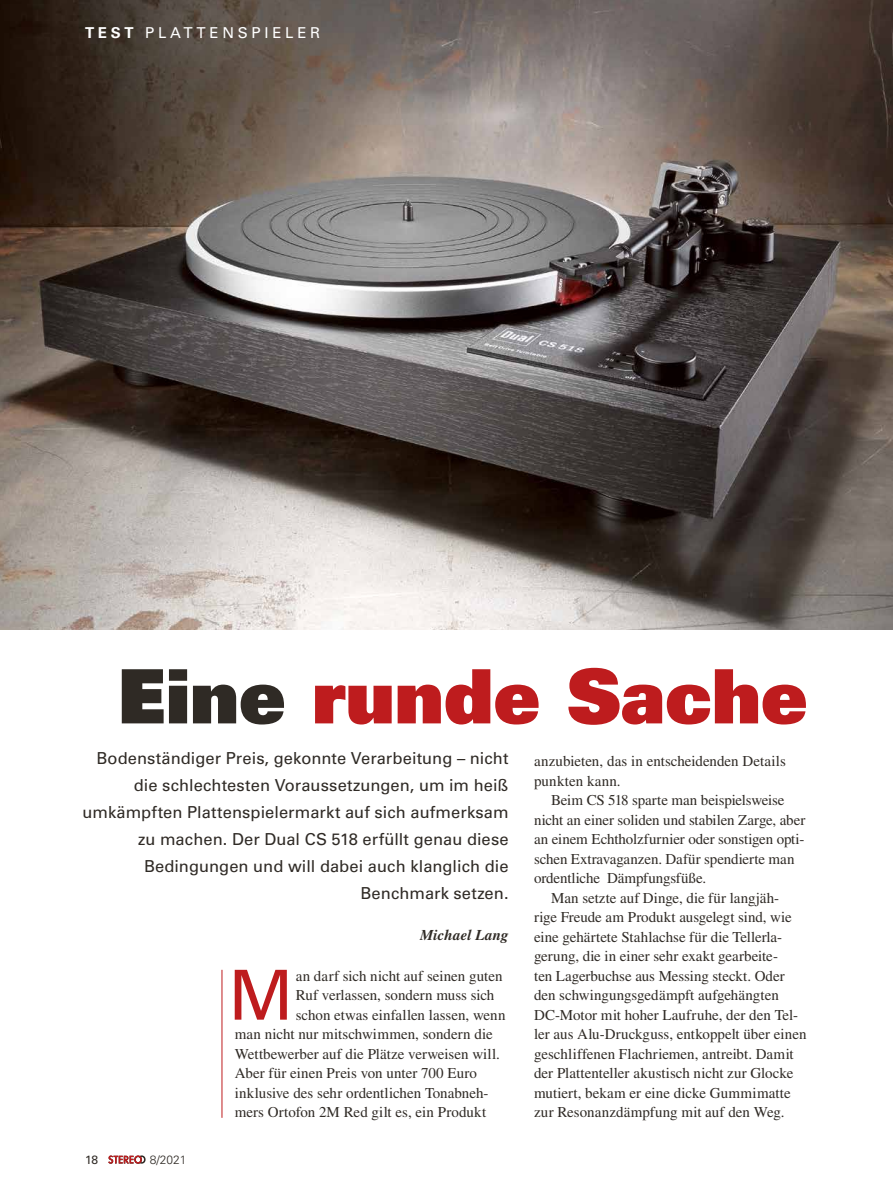
<style>
.page{position:relative;width:893px;height:1191px;background:#fff}
.page>*{position:absolute;margin:0;border:0;box-sizing:border-box;transform-origin:0 0}
.t1{font:75px "Univers LT Std X Black";color:#be1c1e}
.t2{font:69px "Univers LT Std";color:#be1c1e}
.t3{font:16.5px/27px "Univers LT Std";letter-spacing:.005em;color:#2f2a25;text-align:right}
.t4{font:15px/19.5px "Times LT Std";color:#2f2a25}
.t5{font:15px "Univers LT Std";letter-spacing:.25em;color:#fff}
.t6{font:italic 700 15px "Times LT Std";letter-spacing:.01em;color:#2f2a25}
.t7{font:300 12px "Univers LT Std";color:#2f2a25}
.t8{font:12px "Univers LT Std";color:#2f2a25}
.s1{font-weight:700}
.s2{color:#2f2a25}
</style>
<div class="page">
<img style="left:0;top:0;width:893px;height:629px">
<svg style="left:108px;top:1155px;width:38px;height:8px"></svg>
<hr style="left:222px;top:969px;width:1px;height:148px;background:#be1c1e">
<p class="t5" style="left:85px;top:24px;width:237px"><span class="s1">TEST</span> PLATTENSPIELER</p>
<h1 class="t1" style="left:118px;top:652px;width:691px"><span class="s2">Eine</span> runde Sache</h1>
<p class="t3" style="left:83px;top:746px;width:427px">Bodenständiger Preis, gekonnte Verarbeitung – nicht die schlechtesten Voraussetzungen, um im heiß umkämpften Plattenspielermarkt auf sich aufmerksam zu machen. Der Dual CS 518 erfüllt genau diese Bedingungen und will dabei auch klanglich die Benchmark setzen.</p>
<p class="t6" style="left:420px;top:929px;width:90px">Michael Lang</p>
<p class="t8" style="left:85px;top:1155px;width:15px">18</p>
<p class="t7" style="left:150px;top:1155px;width:38px">8/2021</p>
<h2 class="t2" style="left:228px;top:968px;width:67px">M</h2>
<p class="t4" style="left:296px;top:967px;width:208px">an darf sich nicht auf seinen guten</p>
<p class="t4" style="left:296px;top:986px;width:200px">Ruf verlassen, sondern muss sich</p>
<p class="t4" style="left:296px;top:1006px;width:211px">schon etwas einfallen lassen, wenn</p>
<p class="t4" style="left:235px;top:1025px;width:259px">man nicht nur mitschwimmen, sondern die</p>
<p class="t4" style="left:235px;top:1045px;width:267px">Wettbewerber auf die Plätze verweisen will.</p>
<p class="t4" style="left:235px;top:1064px;width:244px">Aber für einen Preis von unter 700 Euro</p>
<p class="t4" style="left:235px;top:1084px;width:255px">inklusive des sehr ordentlichen Tonabneh-</p>
<p class="t4" style="left:235px;top:1103px;width:253px">mers Ortofon 2M Red gilt es, ein Produkt</p>
<p class="t4" style="left:534px;top:752px;width:253px">anzubieten, das in entscheidenden Details punkten kann.</p>
<p class="t4" style="left:551px;top:791px;width:235px">Beim CS 518 sparte man beispielsweise</p>
<p class="t4" style="left:534px;top:811px;width:273px">nicht an einer soliden und stabilen Zarge, aber</p>
<p class="t4" style="left:534px;top:830px;width:272px">an einem Echtholzfurnier oder sonstigen opti-</p>
<p class="t4" style="left:534px;top:850px;width:262px">schen Extravaganzen. Dafür spendierte man</p>
<p class="t4" style="left:534px;top:869px;width:174px">ordentliche Dämpfungsfüße.</p>
<p class="t4" style="left:551px;top:889px;width:230px">Man setzte auf Dinge, die für langjäh-</p>
<p class="t4" style="left:534px;top:908px;width:259px">rige Freude am Produkt ausgelegt sind, wie</p>
<p class="t4" style="left:534px;top:928px;width:250px">eine gehärtete Stahlachse für die Tellerla-</p>
<p class="t4" style="left:534px;top:947px;width:245px">gerung, die in einer sehr exakt gearbeite-</p>
<p class="t4" style="left:534px;top:967px;width:252px">ten Lagerbuchse aus Messing steckt. Oder</p>
<p class="t4" style="left:534px;top:986px;width:246px">den schwingungsgedämpft aufgehängten</p>
<p class="t4" style="left:534px;top:1006px;width:265px">DC-Motor mit hoher Laufruhe, der den Tel-</p>
<p class="t4" style="left:534px;top:1025px;width:274px">ler aus Alu-Druckguss, entkoppelt über einen</p>
<p class="t4" style="left:534px;top:1045px;width:261px">geschliffenen Flachriemen, antreibt. Damit</p>
<p class="t4" style="left:534px;top:1064px;width:261px">der Plattenteller akustisch nicht zur Glocke</p>
<p class="t4" style="left:534px;top:1084px;width:258px">mutiert, bekam er eine dicke Gummimatte</p>
<p class="t4" style="left:534px;top:1103px;width:252px">zur Resonanzdämpfung mit auf den Weg.</p>
</div>
